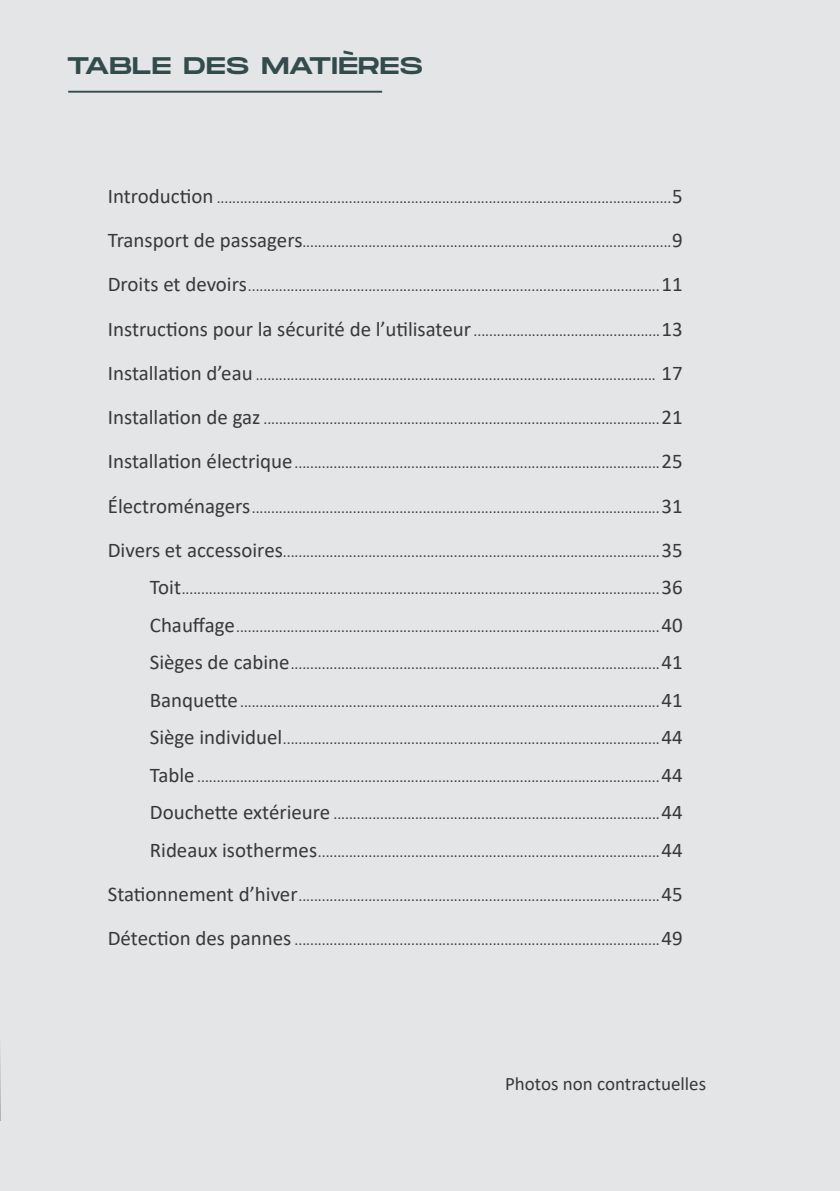
<style>
.page{position:relative;width:840px;height:1191px;background:#fff}
.page>*{position:absolute;margin:0;border:0;box-sizing:border-box;transform-origin:0 0}
.CUERPO{font:24px "Monument Extended";letter-spacing:.01em;color:#334c4b}
.CUERPO-2{font:19px "Calibri";color:#383839}
.CUERPO-3{font:15.4px "Calibri";color:#383839}
.s1{font-size:20.8px}
</style>
<div class="page">
<div style="left:0;top:0;width:839px;height:1191px;background:#e4e5e7"></div>
<hr style="left:68px;top:91px;width:314px;height:2px;background:#334c4b">
<svg style="left:0;top:1052px;width:1px;height:69px"></svg>
<p class="CUERPO" style="left:67px;top:48px;width:357px">TABLE DES MATIÈRES</p>
<p class="CUERPO-3" style="left:108px;top:187px;width:576px"><span class="s1">Introduction</span> .....................................................................................................................<span class="s1">5</span></p>
<p class="CUERPO-3" style="left:108px;top:231px;width:576px"><span class="s1">Transport de passagers</span>...............................................................................................<span class="s1">9</span></p>
<p class="CUERPO-3" style="left:108px;top:275px;width:576px"><span class="s1">Droits et devoirs</span>..........................................................................................................<span class="s1">11</span></p>
<p class="CUERPO-3" style="left:108px;top:320px;width:576px"><span class="s1">Instructions pour la sécurité de l’utilisateur</span> ................................................<span class="s1">13</span></p>
<p class="CUERPO-3" style="left:108px;top:364px;width:576px"><span class="s1">Installation d’eau</span> ....................................................................................................... <span class="s1">17</span></p>
<p class="CUERPO-3" style="left:108px;top:408px;width:576px"><span class="s1">Installation de gaz</span> ......................................................................................................<span class="s1">21</span></p>
<p class="CUERPO-3" style="left:108px;top:452px;width:576px"><span class="s1">Installation électrique</span>..............................................................................................<span class="s1">25</span></p>
<p class="CUERPO-3" style="left:108px;top:497px;width:576px"><span class="s1">Électroménagers</span>.........................................................................................................<span class="s1">31</span></p>
<p class="CUERPO-3" style="left:108px;top:541px;width:576px"><span class="s1">Divers et accessoires</span>.................................................................................................<span class="s1">35</span></p>
<p class="CUERPO-3" style="left:150px;top:578px;width:534px"><span class="s1">Toit</span>...........................................................................................................................<span class="s1">36</span></p>
<p class="CUERPO-3" style="left:150px;top:616px;width:534px"><span class="s1">Chauffage</span>.............................................................................................................<span class="s1">40</span></p>
<p class="CUERPO-3" style="left:150px;top:653px;width:534px"><span class="s1">Sièges de cabine</span>...............................................................................................<span class="s1">41</span></p>
<p class="CUERPO-3" style="left:150px;top:691px;width:534px"><span class="s1">Banquette</span>............................................................................................................<span class="s1">41</span></p>
<p class="CUERPO-3" style="left:150px;top:728px;width:534px"><span class="s1">Siège individuel</span>.................................................................................................<span class="s1">44</span></p>
<p class="CUERPO-3" style="left:150px;top:766px;width:534px"><span class="s1">Table</span> .......................................................................................................................<span class="s1">44</span></p>
<p class="CUERPO-3" style="left:150px;top:803px;width:534px"><span class="s1">Douchette extérieure</span> ....................................................................................<span class="s1">44</span></p>
<p class="CUERPO-3" style="left:150px;top:840px;width:534px"><span class="s1">Rideaux isothermes</span>........................................................................................<span class="s1">44</span></p>
<p class="CUERPO-3" style="left:108px;top:885px;width:576px"><span class="s1">Stationnement d’hiver</span>.............................................................................................<span class="s1">45</span></p>
<p class="CUERPO-3" style="left:108px;top:929px;width:576px"><span class="s1">Détection des pannes</span> ..............................................................................................<span class="s1">49</span></p>
<p class="CUERPO-2" style="left:505px;top:1071px;width:202px">Photos non contractuelles</p>
</div>
